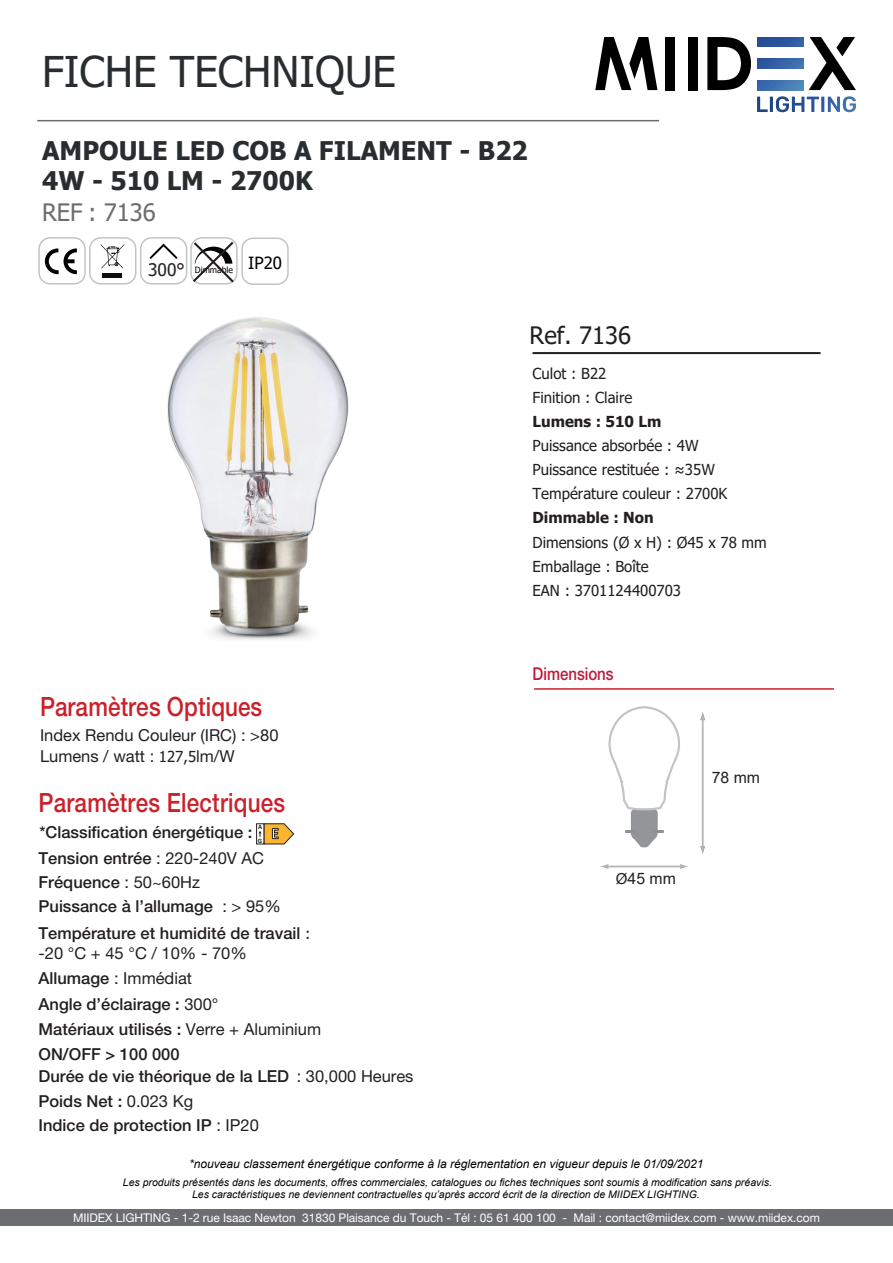
<style>
.page{position:relative;width:893px;height:1263px;background:#fff}
.page>*{position:absolute;margin:0;border:0;box-sizing:border-box;transform-origin:0 0}
.t1{font:42.3px "Tahoma";color:#292d2f}
.t2{font:500 26.55px "Helvetica Neue LT Std";letter-spacing:.01em;color:#cb212b;scale:.85 1}
.t3{font:700 25.65px/30.6px "Tahoma";color:#292d2f}
.t4{font:24px "Tahoma";color:#231f20}
.t5{font:24px "Tahoma";color:#6c6d70}
.t6{font:500 17.7px "Helvetica Neue LT Std";color:#bc1e3b;scale:.85 1}
.t7{font:500 16.5px/24.2px "Helvetica Neue LT Std";color:#231f20}
.t8{font:16.5px/21.3px "Helvetica Neue LT Std";color:#231f20}
.t9{font:15.75px "Arial";color:#231f20}
.t10{font:15.15px/24px "Tahoma";color:#231f20}
.t11{font:700 15.15px "Tahoma";color:#231f20}
.t12{font:12px "Helvetica Neue LT Std";letter-spacing:-.005em;color:#fff}
.t13{font:italic 12px "Arial";color:#000001}
.t14{font:italic 10.5px/12.6px "Arial";color:#050504;text-align:center}
.t15{font:8.7px "Tahoma";color:#000}
.t16{font:700 6.75px/13.2px "Calibri";color:#231f20}
.s1{font-size:17.25px;color:#231f20}
.s2{font-family:"Tahoma";font-size:15.15px}
.s3{font-weight:400}
.s4{font-family:"Tahoma";font-weight:400;font-size:15.15px}
.s5{font-size:15.15px}
</style>
<div class="page">
<hr style="left:533px;top:352px;width:287px;height:2px;background:#231f20">
<div style="left:38px;top:237px;width:48px;height:48px;border:1px solid #c1c4c7;border-radius:11px"></div>
<div style="left:89px;top:237px;width:47px;height:48px;border:1px solid #c1c4c7;border-radius:11px"></div>
<svg style="left:45px;top:248px;width:32px;height:26px"></svg>
<svg style="left:101px;top:244px;width:23px;height:25px"></svg>
<div style="left:103px;top:273px;width:19px;height:5px;background:#0f0c12"></div>
<div style="left:140px;top:237px;width:47px;height:48px;border:1px solid #c1c4c7;border-radius:11px"></div>
<svg style="left:149px;top:244px;width:29px;height:15px"></svg>
<div style="left:241px;top:238px;width:48px;height:47px;border:1px solid #c1c4c7;border-radius:11px"></div>
<div style="left:190px;top:237px;width:48px;height:48px;border:1px solid #c1c4c7;border-radius:11px"></div>
<div style="left:0;top:1209px;width:893px;height:16px;background:#6c6d70"></div>
<svg style="left:191px;top:239px;width:45px;height:46px"></svg>
<svg style="left:256px;top:823px;width:2px;height:21px"></svg>
<svg style="left:258px;top:823px;width:36px;height:21px"></svg>
<hr style="left:534px;top:688px;width:300px;height:2px;background:#d01f26">
<img style="left:167px;top:317px;width:182px;height:323px">
<hr style="left:37px;top:120px;width:622px;height:1px;background:#6c6d70">
<svg style="left:809px;top:37px;width:47px;height:53px"></svg>
<svg style="left:707px;top:37px;width:44px;height:53px"></svg>
<div style="left:688px;top:37px;width:10px;height:53px;background:#000001"></div>
<div style="left:665px;top:37px;width:10px;height:53px;background:#000001"></div>
<svg style="left:757px;top:96px;width:99px;height:16px"></svg>
<svg style="left:595px;top:37px;width:62px;height:53px"></svg>
<svg style="left:757px;top:37px;width:46px;height:9px"></svg>
<svg style="left:757px;top:59px;width:46px;height:9px"></svg>
<svg style="left:757px;top:81px;width:46px;height:9px"></svg>
<hr style="left:702px;top:718px;width:2px;height:130px;background:#b2b3b7">
<svg style="left:700px;top:846px;width:5px;height:8px"></svg>
<svg style="left:700px;top:712px;width:5px;height:8px"></svg>
<hr style="left:607px;top:866px;width:75px;height:1px;background:#b2b3b7">
<svg style="left:600px;top:864px;width:8px;height:5px"></svg>
<svg style="left:680px;top:864px;width:9px;height:5px"></svg>
<svg style="left:608px;top:706px;width:73px;height:142px"></svg>
<h1 class="t1" style="left:42px;top:43px;width:356px">FICHE TECHNIQUE</h1>
<h3 class="t3" style="left:42px;top:136px;width:487px">AMPOULE LED COB A FILAMENT - B22<br>4W - 510 LM - 2700K</h3>
<h3 class="t5" style="left:42px;top:196px;width:115px">REF : 7136</h3>
<p class="t15" style="left:148px;top:264px;width:135px"><span class="s1">300°</span> Dimmable <sup>IP20</sup></p>
<h2 class="t2" style="left:40px;top:690px;width:263px">Paramètres Optiques</h2>
<p class="t8" style="left:40px;top:724px;width:240px">Index Rendu Couleur (IRC) : &gt;80<br>Lumens / watt : <span class="s2">127,5</span>lm/W</p>
<h2 class="t2" style="left:39px;top:787px;width:292px">Paramètres Electriques</h2>
<p class="t7" style="left:39px;top:820px;width:215px">*Classification énergétique :</p>
<p class="t16" style="left:258px;top:820px;width:6px">A<br>G</p>
<p class="t7" style="left:39px;top:846px;width:244px">Tension entrée <span class="s3">: 220-240V AC<br></span>Fréquence <span class="s3">: 50~60Hz<br></span>Puissance à l’allumage <span class="s3">: &gt; 95%</span></p>
<p class="t7" style="left:39px;top:923px;width:273px;line-height:19.8px">Température et humidité de travail <span class="s4">: </span><span class="s3">-20 °C + 45 °C / 10% - 70%</span></p>
<p class="t7" style="left:39px;top:966px;width:284px;line-height:25px">Allumage <span class="s3">: Immédiat<br></span>Angle d’éclairage : <span class="s3">300°<br></span>Matériaux utilisés : <span class="s3">Verre + Aluminium</span></p>
<p class="t7" style="left:39px;top:1064px;width:252px">Durée de vie théorique de la LED</p>
<p class="t7" style="left:39px;top:1041px;width:143px">ON/OFF &gt; 100 000</p>
<p class="t8" style="left:297px;top:1065px;width:118px">: 30,000 Heures</p>
<p class="t7" style="left:39px;top:1089px;width:222px">Poids Net : <span class="s3">0.023 Kg<br></span>Indice de protection IP <span class="s3">: IP20</span></p>
<h3 class="t4" style="left:530px;top:320px;width:103px">Ref. 7136</h3>
<p class="t10" style="left:533px;top:362px;width:101px">Culot : B22<br>Finition : Claire</p>
<p class="t11" style="left:533px;top:410px;width:130px">Lumens : 510 Lm</p>
<p class="t10" style="left:533px;top:434px;width:196px">Puissance absorbée : 4W<br>Puissance restituée : ≈35W<br>Température couleur : 2700K</p>
<p class="t11" style="left:533px;top:506px;width:123px">Dimmable : Non</p>
<p class="t10" style="left:533px;top:531px;width:236px">Dimensions (Ø x H) : Ø45 x 78 mm<br>Emballage : Boîte<br>EAN : 3701124400703</p>
<p class="t6" style="left:533px;top:663px;width:97px">Dimensions</p>
<p class="t9" style="left:616px;top:868px;width:61px"><span class="s5">Ø</span>45 mm</p>
<p class="t9" style="left:712px;top:767px;width:50px">78 mm</p>
<p class="t13" style="left:189px;top:1156px;width:516px">*nouveau classement énergétique conforme à la réglementation en vigueur depuis le 01/09/2021</p>
<p class="t14" style="left:123px;top:1176px;width:650px">Les produits présentés dans les documents, offres commerciales, catalogues ou fiches techniques sont soumis à modification sans préavis.<br>Les caractéristiques ne deviennent contractuelles qu’après accord écrit de la direction de MIIDEX LIGHTING.</p>
<p class="t12" style="left:73px;top:1210px;width:748px">MIIDEX LIGHTING - 1-2 rue Isaac Newton 31830 Plaisance du Touch - Tél : 05 61 400 100 - Mail : contact@miidex.com - www.miidex.com</p>
</div>
